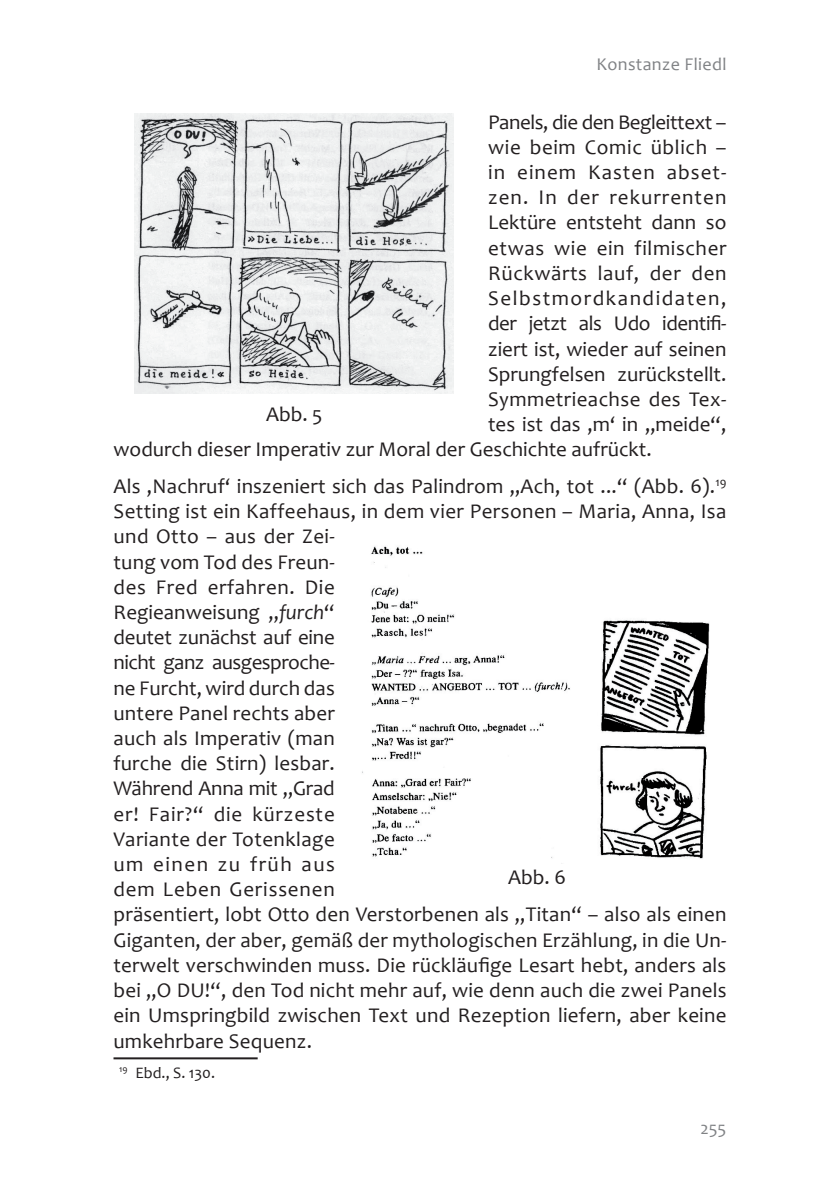
<style>
.page{position:relative;width:840px;height:1191px;background:#fff}
.page>*{position:absolute;margin:0;border:0;box-sizing:border-box;transform-origin:0 0}
.odstavec_bez_odsazen{font:21px/25.2px "Candara";letter-spacing:.01em;color:#231f20;text-align:justify}
.t1{font:18px "Candara";letter-spacing:.02em;color:#808285}
.poznámka_pod_čarou{font:16px "Candara";color:#231f20}
.s1{font-style:italic}
</style>
<div class="page">
<hr style="left:113px;top:1057px;width:144px;height:2px;background:#231f20">
<img style="left:135px;top:113px;width:318px;height:281px">
<img style="left:362px;top:546px;width:208px;height:312px">
<img style="left:600px;top:620px;width:110px;height:239px">
<p class="t1" style="left:596px;top:53px;width:131px">Konstanze Fliedl</p>
<p class="odstavec_bez_odsazen" style="left:488px;top:109px;width:240px">Panels, die den Begleittext – wie beim Comic üblich – in einem Kasten abset&shy;zen. In der rekurrenten Lektüre entsteht dann so etwas wie ein filmischer Rückwärts lauf, der den Selbstmordkandidaten, der jetzt als Udo identifi&shy;ziert ist, wieder auf seinen Sprungfelsen zurückstellt.<br>Symmetrieachse des Tex&shy;tes ist das ‚m‘ in „meide“,</p>
<p class="odstavec_bez_odsazen" style="left:113px;top:437px;width:539px">wodurch dieser Imperativ zur Moral der Geschichte aufrückt.</p>
<p class="odstavec_bez_odsazen" style="left:113px;top:473px;width:614px">Als ‚Nachruf‘ inszeniert sich das Palindrom „Ach, tot ...“ (Abb. 6).<sup>19<br></sup>Setting ist ein Kaffeehaus, in dem vier Personen – Maria, Anna, Isa</p>
<p class="odstavec_bez_odsazen" style="left:113px;top:524px;width:223px">und Otto – aus der Zei&shy;tung vom Tod des Freun&shy;des Fred erfahren. Die Regieanweisung „<span class="s1">furch</span>“ deutet zunächst auf eine nicht ganz ausgesproche&shy;ne Furcht, wird durch das untere Panel rechts aber auch als Imperativ (man furche die Stirn) lesbar.<br>Während Anna mit „Grad er! Fair?“ die kürzeste Variante der Totenklage um einen zu früh aus dem Leben Gerissenen</p>
<p class="odstavec_bez_odsazen" style="left:113px;top:902px;width:614px">präsentiert, lobt Otto den Verstorbenen als „Titan“ – also als einen Giganten, der aber, gemäß der mythologischen Erzählung, in die Un&shy;terwelt verschwinden muss. Die rückläufige Lesart hebt, anders als bei „O DU!“, den Tod nicht mehr auf, wie denn auch die zwei Panels ein Umspringbild zwischen Text und Rezeption liefern, aber keine umkehrbare Sequenz.</p>
<p class="poznámka_pod_čarou" style="left:119px;top:1062px;width:97px"><sup>19</sup> Ebd., S. 130.</p>
<p class="odstavec_bez_odsazen" style="left:266px;top:402px;width:58px">Abb. 5</p>
<p class="odstavec_bez_odsazen" style="left:508px;top:864px;width:59px">Abb. 6</p>
<p class="t1" style="left:700px;top:1117px;width:27px">255</p>
</div>
